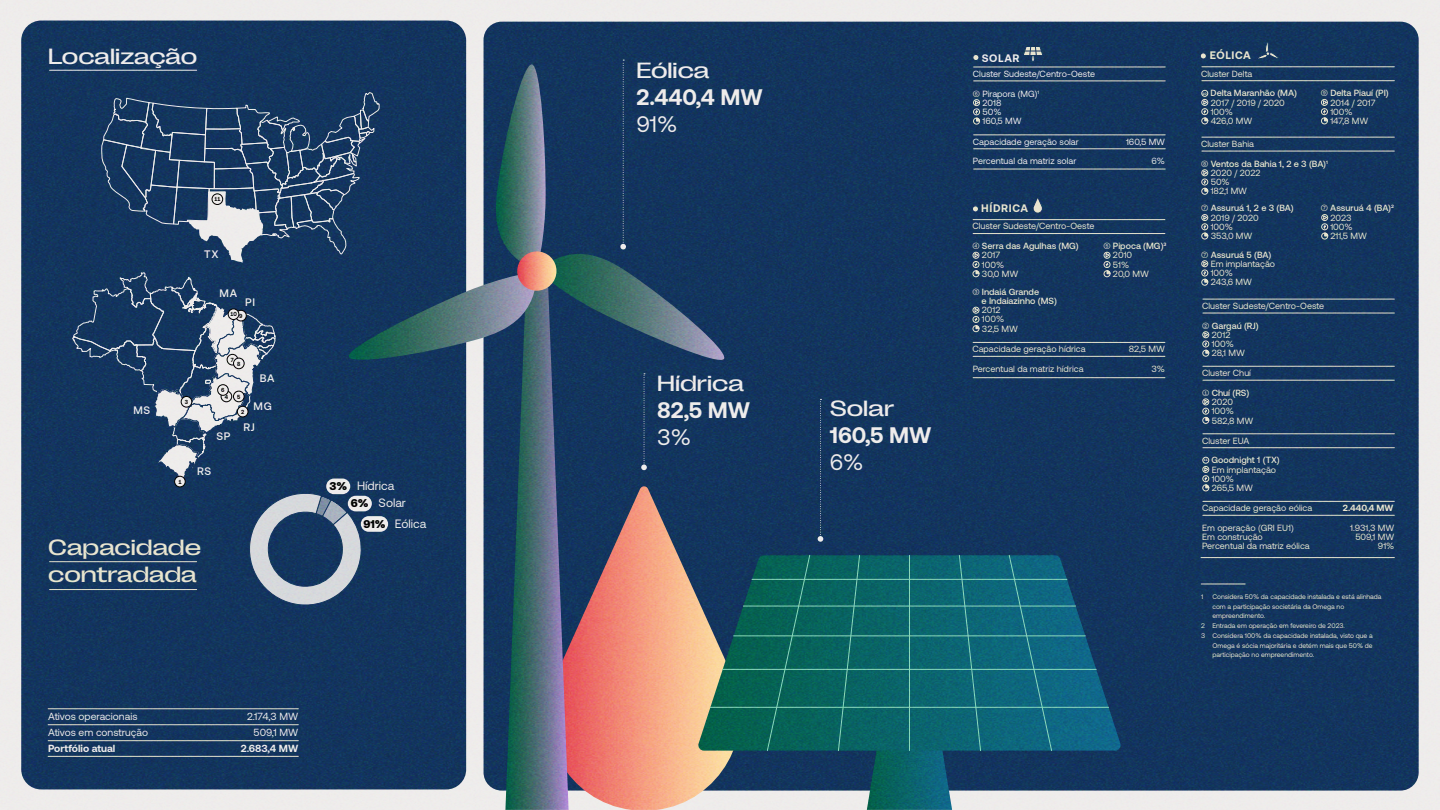
<style>
.page{position:relative;width:1440px;height:810px;background:#fff}
.page>*{position:absolute;margin:0;border:0;box-sizing:border-box;transform-origin:0 0}
.t1{font:22.5px "PP Right Grotesk Spatial";color:#efedec}
.t2{font:700 22.5px "Aeonik";color:#efedec}
.t3{font:22.5px/27px "PP Right Grotesk Spatial";color:#e9e6d1}
.t4{font:22.5px "Aeonik";color:#efedec}
.t5{font:12.15px "Aeonik";color:#efedec}
.t6{font:900 11.25px "Aeonik";color:#000}
.t7{font:500 10.95px "Aeonik";letter-spacing:.06em;color:#efedec}
.t8{font:700 10.95px "Aeonik";letter-spacing:.06em;color:#e9e6d1}
.t9{font:700 10.95px "Aeonik";letter-spacing:.06em;color:#efedec}
.t10{font:10.27px/16px "Aeonik";color:#efedec}
.t11{font:700 10.27px "Aeonik";color:#efedec}
.t12{font:9px/9.2px "Aeonik";color:#e9e6d1}
.t13{font:500 9px/9.2px "Aeonik";color:#e9e6d1}
.t14{font:9px/9.2px "Aeonik";color:#efedec}
.t15{font:700 9px "Aeonik";color:#e9e6d1}
.t16{font:6.75px "Aeonik";color:#e9e6d1}
.t17{font:700 5.93px "Aeonik";color:#000;scale:.91 1}
.t18{font:700 5.93px "Aeonik";color:#000}
.t19{font:700 3.53px "Aeonik";color:#e9e6d1}
.s1{font-weight:900;font-size:11.25px;color:#000}
.s2{font-weight:500}
.s3{font-weight:400}
.s4{color:#e9e6d1}
</style>
<div class="page">
<img style="left:0;top:0;width:1440px;height:810px">
<h1 class="t1" style="left:48px;top:44px;width:151px">Localização</h1>
<p class="t17" style="left:214px;top:196px;width:8px">11</p>
<p class="t7" style="left:204px;top:248px;width:16px">TX</p>
<p class="t7" style="left:220px;top:287px;width:19px">MA</p>
<p class="t7" style="left:245px;top:296px;width:11px">PI</p>
<p class="t17" style="left:230px;top:311px;width:9px">10</p>
<p class="t17" style="left:239px;top:312px;width:5px">9</p>
<p class="t7" style="left:134px;top:404px;width:18px">MS</p>
<p class="t17" style="left:185px;top:398px;width:5px">3</p>
<p class="t17" style="left:231px;top:356px;width:5px">7</p>
<p class="t17" style="left:237px;top:360px;width:5px">8</p>
<p class="t17" style="left:221px;top:387px;width:5px">6</p>
<p class="t17" style="left:225px;top:393px;width:5px">4</p>
<p class="t17" style="left:237px;top:393px;width:5px">5</p>
<p class="t17" style="left:241px;top:408px;width:5px">2</p>
<p class="t7" style="left:260px;top:372px;width:16px">BA</p>
<p class="t7" style="left:254px;top:400px;width:20px">MG</p>
<p class="t7" style="left:217px;top:430px;width:15px">SP</p>
<p class="t7" style="left:243px;top:422px;width:13px">RJ</p>
<p class="t18" style="left:178px;top:478px;width:5px">1</p>
<p class="t7" style="left:197px;top:465px;width:16px">RS</p>
<h1 class="t3" style="left:48px;top:534px;width:155px">Capacidade contradada</h1>
<p class="t6" style="left:329px;top:480px;width:19px">3%</p>
<h2 class="t5" style="left:357px;top:479px;width:39px">Hídrica</h2>
<h2 class="t5" style="left:379px;top:497px;width:29px">Solar</h2>
<p class="t6" style="left:351px;top:497px;width:19px">6%</p>
<h2 class="t5" style="left:363px;top:517px;width:65px"><span class="s1">91%</span> Eólica</h2>
<p class="t10" style="left:48px;top:708px;width:102px">Ativos operacionais<br>Ativos em construção</p>
<p class="t10" style="left:247px;top:708px;width:53px;text-align:right">2.174,3 MW<br>509,1 MW</p>
<p class="t11" style="left:48px;top:742px;width:69px">Portfólio atual</p>
<p class="t11" style="left:241px;top:742px;width:59px">2.683,4 MW</p>
<h1 class="t1" style="left:636px;top:58px;width:75px">Eólica</h1>
<h1 class="t2" style="left:636px;top:85px;width:128px">2.440,4 MW</h1>
<h1 class="t4" style="left:636px;top:112px;width:43px">91%</h1>
<h1 class="t1" style="left:657px;top:371px;width:88px">Hídrica</h1>
<h1 class="t2" style="left:657px;top:397px;width:94px">82,5 MW</h1>
<h1 class="t4" style="left:657px;top:425px;width:35px">3%</h1>
<p class="t8" style="left:1210px;top:49px;width:43px">EÓLICA</p>
<p class="t13" style="left:1211px;top:89px;width:88px">Delta Maranhão (MA)</p>
<p class="t12" style="left:1211px;top:98px;width:76px">2017 / 2019 / 2020<br>100%<br>426,0 MW</p>
<p class="t12" style="left:1330px;top:89px;width:60px;text-indent:-10px">➈ <span class="s2">Delta Piauí (PI)<br></span>2014 / 2017<br>100%<br>147,8 MW</p>
<p class="t13" style="left:1201px;top:134px;width:128px;line-height:19.7px"><span class="s3">Cluster Bahia<br>➇</span> Ventos da Bahia 1, 2 e 3 (BA)1</p>
<p class="t12" style="left:1211px;top:168px;width:51px">2020 / 2022<br>50%<br>182,1 MW</p>
<p class="t12" style="left:1211px;top:204px;width:84px;text-indent:-10px">➆ <span class="s2">Assuruá 1, 2 e 3 (BA)<br></span>2019 / 2020<br>100%<br>353,0 MW</p>
<p class="t12" style="left:1211px;top:250px;width:66px;text-indent:-10px">➆ <span class="s2">Assuruá 5 (BA)<br></span>Em implantação<br>100%<br>243,6 MW</p>
<p class="t9" style="left:982px;top:51px;width:39px">SOLAR</p>
<p class="t14" style="left:983px;top:89px;width:58px;text-indent:-10px"><span class="s4">➅</span> Pirapora (MG)1<br>2018<br>50%<br>160,5 MW</p>
<p class="t14" style="left:973px;top:132px;width:107px;line-height:19.7px">Capacidade geração solar<br>Percentual da matriz solar</p>
<p class="t12" style="left:1201px;top:69px;width:53px">Cluster Delta</p>
<p class="t14" style="left:973px;top:69px;width:124px">Cluster Sudeste/Centro-Oeste</p>
<p class="t19" style="left:1203px;top:91px;width:6px">10</p>
<p class="t14" style="left:1126px;top:137px;width:41px">160,5 MW</p>
<p class="t14" style="left:1151px;top:157px;width:15px">6%</p>
<p class="t8" style="left:981px;top:202px;width:48px">HÍDRICA</p>
<p class="t13" style="left:982px;top:241px;width:98px;text-indent:-10px"><span class="s3">➃</span> Serra das Agulhas (MG)<br><span class="s3">2017<br>100%<br>30,0 MW</span></p>
<p class="t12" style="left:1113px;top:241px;width:55px;text-indent:-10px">➄ <span class="s2">Pipoca (MG)3<br></span>2010<br>51%<br>20,0 MW</p>
<p class="t12" style="left:1330px;top:204px;width:65px;text-indent:-10px">➆ <span class="s2">Assuruá 4 (BA)2<br></span>2023<br>100%<br>211,5 MW</p>
<p class="t12" style="left:972px;top:222px;width:124px">Cluster Sudeste/Centro-Oeste</p>
<p class="t13" style="left:982px;top:287px;width:77px;text-indent:-9px"><span class="s3">➂</span> Indaiá Grande<br>e Indaiazinho (MS)</p>
<p class="t12" style="left:982px;top:305px;width:38px">2012<br>100%<br>32,5 MW</p>
<p class="t12" style="left:1202px;top:296px;width:124px;line-height:19.7px">Cluster Sudeste/Centro-Oeste<br>➁ <span class="s2">Gargaú (RJ)</span></p>
<p class="t12" style="left:1212px;top:330px;width:35px">2012<br>100%<br>28,1 MW</p>
<p class="t12" style="left:1202px;top:363px;width:50px;line-height:19.7px">Cluster Chuí<br>➀ <span class="s2">Chuí (RS)</span></p>
<p class="t12" style="left:1212px;top:397px;width:43px">2020<br>100%<br>582,8 MW</p>
<p class="t12" style="left:1202px;top:436px;width:49px">Cluster EUA</p>
<p class="t13" style="left:1212px;top:456px;width:70px">Goodnight 1 (TX)</p>
<p class="t12" style="left:1212px;top:465px;width:66px">Em implantação<br>100%<br>265,5 MW</p>
<p class="t12" style="left:1202px;top:503px;width:112px">Capacidade geração eólica</p>
<p class="t15" style="left:1343px;top:503px;width:52px">2.440,4 MW</p>
<p class="t12" style="left:1202px;top:523px;width:109px">Em operação (GRI EU1)<br>Em construção<br>Percentual da matriz eólica</p>
<p class="t12" style="left:1350px;top:523px;width:46px;text-align:right">1.931,3 MW<br>509,1 MW<br>91%</p>
<p class="t12" style="left:1129px;top:344px;width:38px">82,5 MW</p>
<p class="t12" style="left:972px;top:339px;width:115px;line-height:19.7px">Capacidade geração hídrica<br>Percentual da matriz hídrica</p>
<p class="t12" style="left:1151px;top:364px;width:15px">3%</p>
<h1 class="t1" style="left:830px;top:396px;width:66px">Solar</h1>
<h1 class="t2" style="left:830px;top:423px;width:103px">160,5 MW</h1>
<h1 class="t4" style="left:830px;top:450px;width:35px">6%</h1>
<p class="t19" style="left:1204px;top:458px;width:6px">11</p>
<p class="t16" style="left:1201px;top:593px;width:4px">1</p>
<p class="t16" style="left:1212px;top:593px;width:171px">Considera 50% da capacidade instalada e está alinhada</p>
<p class="t16" style="left:1212px;top:603px;width:133px">com a participação societária da Omega no</p>
<p class="t16" style="left:1212px;top:612px;width:54px">empreendimento.</p>
<p class="t16" style="left:1201px;top:622px;width:145px">2 Entrada em operação em fevereiro de 2023.</p>
<p class="t16" style="left:1201px;top:632px;width:173px">3 Considera 100% da capacidade instalada, visto que a</p>
<p class="t16" style="left:1212px;top:642px;width:162px">Omega é sócia majoritária e detém mais que 50% de</p>
<p class="t16" style="left:1212px;top:651px;width:103px">participação no empreendimento.</p>
</div>
